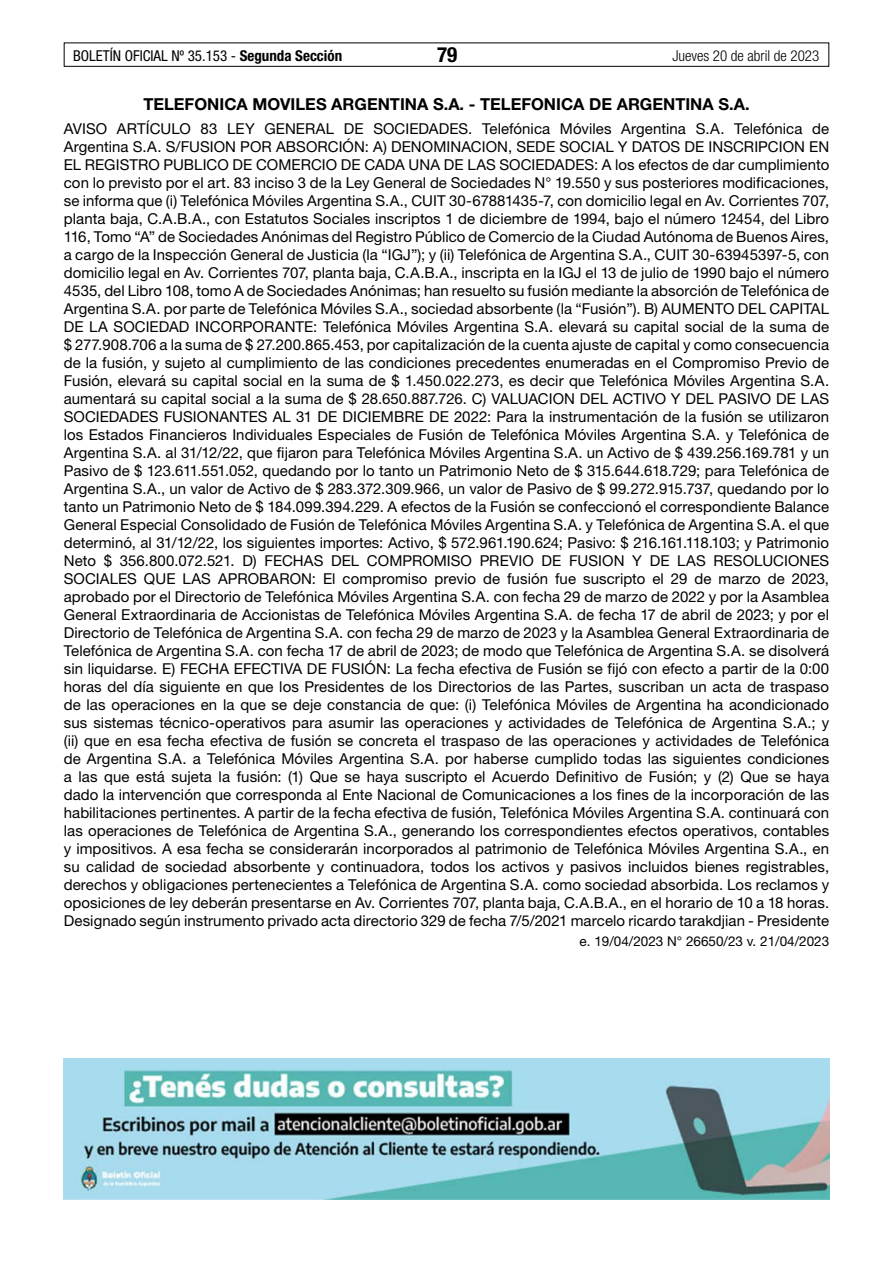
<style>
.page{position:relative;width:893px;height:1263px;background:#fff}
.page>*{position:absolute;margin:0;border:0;box-sizing:border-box;transform-origin:0 0}
.t1{font:700 condensed 21px "Helvetica Neue LT Std";color:#000}
.t2{font:700 16.5px "Helvetica Neue LT Std";color:#000}
.t3{font:15px/18px "Helvetica Neue LT Std";letter-spacing:.005em;color:#000;text-align:justify}
.t4{font:condensed 15px "Helvetica Neue LT Std";color:#000}
.t5{font:300 condensed 15px "Helvetica Neue LT Std";color:#000}
.t6{font:13.5px "Helvetica Neue LT Std";color:#000}
.s1{font-weight:700}
</style>
<div class="page">
<div style="left:64px;top:43px;width:765px;height:24px;border:1px solid #000"></div>
<img style="left:64px;top:1059px;width:765px;height:140px">
<p class="t4" style="left:73px;top:47px;width:271px">BOLETÍN OFICIAL Nº 35.153 - <span class="s1">Segunda Sección</span></p>
<h1 class="t1" style="left:437px;top:42px;width:22px">79</h1>
<p class="t5" style="left:672px;top:47px;width:148px">Jueves 20 de abril de 2023</p>
<p class="t2" style="left:143px;top:93px;width:608px">TELEFONICA MOVILES ARGENTINA S.A. - TELEFONICA DE ARGENTINA S.A.</p>
<p class="t3" style="left:64px;top:119px;width:767px">AVISO ARTÍCULO 83 LEY GENERAL DE SOCIEDADES. Telefónica Móviles Argentina S.A. Telefónica de Argentina S.A. S/FUSION POR ABSORCIÓN: A) DENOMINACION, SEDE SOCIAL Y DATOS DE INSCRIPCION EN EL REGISTRO PUBLICO DE COMERCIO DE CADA UNA DE LAS SOCIEDADES: A los efectos de dar cumplimiento con lo previsto por el art. 83 inciso 3 de la Ley General de Sociedades N° 19.550 y sus posteriores modificaciones, se informa que (i) Telefónica Móviles Argentina S.A., CUIT 30-67881435-7, con domicilio legal en Av. Corrientes 707, planta baja, C.A.B.A., con Estatutos Sociales inscriptos 1 de diciembre de 1994, bajo el número 12454, del Libro 116, Tomo “A” de Sociedades Anónimas del Registro Público de Comercio de la Ciudad Autónoma de Buenos Aires, a cargo de la Inspección General de Justicia (la “IGJ”); y (ii) Telefónica de Argentina S.A., CUIT 30-63945397-5, con domicilio legal en Av. Corrientes 707, planta baja, C.A.B.A., inscripta en la IGJ el 13 de julio de 1990 bajo el número 4535, del Libro 108, tomo A de Sociedades Anónimas; han resuelto su fusión mediante la absorción de Telefónica de Argentina S.A. por parte de Telefónica Móviles S.A., sociedad absorbente (la “Fusión”). B) AUMENTO DEL CAPITAL DE LA SOCIEDAD INCORPORANTE: Telefónica Móviles Argentina S.A. elevará su capital social de la suma de $ 277.908.706 a la suma de $ 27.200.865.453, por capitalización de la cuenta ajuste de capital y como consecuencia de la fusión, y sujeto al cumplimiento de las condiciones precedentes enumeradas en el Compromiso Previo de Fusión, elevará su capital social en la suma de $ 1.450.022.273, es decir que Telefónica Móviles Argentina S.A. aumentará su capital social a la suma de $ 28.650.887.726. C) VALUACION DEL ACTIVO Y DEL PASIVO DE LAS SOCIEDADES FUSIONANTES AL 31 DE DICIEMBRE DE 2022: Para la instrumentación de la fusión se utilizaron los Estados Financieros Individuales Especiales de Fusión de Telefónica Móviles Argentina S.A. y Telefónica de Argentina S.A. al 31/12/22, que fijaron para Telefónica Móviles Argentina S.A. un Activo de $ 439.256.169.781 y un Pasivo de $ 123.611.551.052, quedando por lo tanto un Patrimonio Neto de $ 315.644.618.729; para Telefónica de Argentina S.A., un valor de Activo de $ 283.372.309.966, un valor de Pasivo de $ 99.272.915.737, quedando por lo tanto un Patrimonio Neto de $ 184.099.394.229. A efectos de la Fusión se confeccionó el correspondiente Balance General Especial Consolidado de Fusión de Telefónica Móviles Argentina S.A. y Telefónica de Argentina S.A. el que determinó, al 31/12/22, los siguientes importes: Activo, $ 572.961.190.624; Pasivo: $ 216.161.118.103; y Patrimonio Neto $ 356.800.072.521. D) FECHAS DEL COMPROMISO PREVIO DE FUSION Y DE LAS RESOLUCIONES SOCIALES QUE LAS APROBARON: El compromiso previo de fusión fue suscripto el 29 de marzo de 2023, aprobado por el Directorio de Telefónica Móviles Argentina S.A. con fecha 29 de marzo de 2022 y por la Asamblea General Extraordinaria de Accionistas de Telefónica Móviles Argentina S.A. de fecha 17 de abril de 2023; y por el Directorio de Telefónica de Argentina S.A. con fecha 29 de marzo de 2023 y la Asamblea General Extraordinaria de Telefónica de Argentina S.A. con fecha 17 de abril de 2023; de modo que Telefónica de Argentina S.A. se disolverá sin liquidarse. E) FECHA EFECTIVA DE FUSIÓN: La fecha efectiva de Fusión se fijó con efecto a partir de la 0:00 horas del día siguiente en que los Presidentes de los Directorios de las Partes, suscriban un acta de traspaso de las operaciones en la que se deje constancia de que: (i) Telefónica Móviles de Argentina ha acondicionado sus sistemas técnico-operativos para asumir las operaciones y actividades de Telefónica de Argentina S.A.; y (ii) que en esa fecha efectiva de fusión se concreta el traspaso de las operaciones y actividades de Telefónica de Argentina S.A. a Telefónica Móviles Argentina S.A. por haberse cumplido todas las siguientes condiciones a las que está sujeta la fusión: (1) Que se haya suscripto el Acuerdo Definitivo de Fusión; y (2) Que se haya dado la intervención que corresponda al Ente Nacional de Comunicaciones a los fines de la incorporación de las habilitaciones pertinentes. A partir de la fecha efectiva de fusión, Telefónica Móviles Argentina S.A. continuará con las operaciones de Telefónica de Argentina S.A., generando los correspondientes efectos operativos, contables y impositivos. A esa fecha se considerarán incorporados al patrimonio de Telefónica Móviles Argentina S.A., en su calidad de sociedad absorbente y continuadora, todos los activos y pasivos incluidos bienes registrables, derechos y obligaciones pertenecientes a Telefónica de Argentina S.A. como sociedad absorbida. Los reclamos y oposiciones de ley deberán presentarse en Av. Corrientes 707, planta baja, C.A.B.A., en el horario de 10 a 18 horas.<br>Designado según instrumento privado acta directorio 329 de fecha 7/5/2021 marcelo ricardo tarakdjian - Presidente</p>
<p class="t6" style="left:580px;top:933px;width:251px">e. 19/04/2023 N° 26650/23 v. 21/04/2023</p>
</div>
